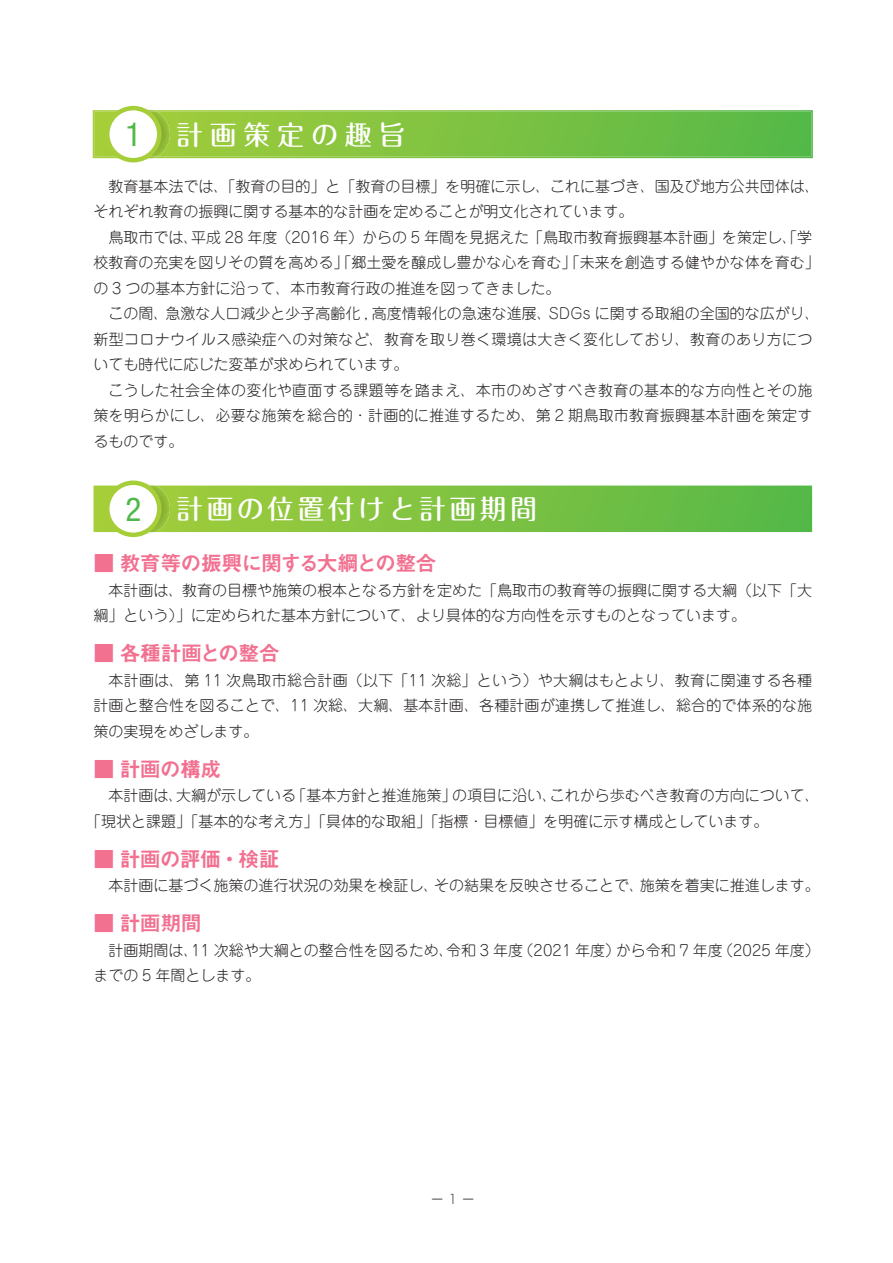
<style>
.page{position:relative;width:893px;height:1263px;background:#fff}
.page>*{position:absolute;margin:0;border:0;box-sizing:border-box;transform-origin:0 0}
.t1{font:condensed 33px "Helvetica Neue LT Std";color:#50b848}
.t2{font:27px "Maru Fo Pro Medium 90 msp RKSJ H";letter-spacing:.125em;color:#fff}
.t3{font:27px "Maru Fo Pro Medium 90 msp RKSJ H";letter-spacing:.25em;color:#fff}
.t4{font:21px "Midashi Go Pro MB31 90 msp RKSJ H";letter-spacing:-.035em;color:#f27191}
.t5{font:15px/25.5px "Jun 101 Pro Light 90 msp RKSJ H";color:#231f20}
.s1{font-family:"Futura";font-weight:300;font-size:13.5px}
</style>
<div class="page">
<svg style="left:93px;top:110px;width:720px;height:48px;background:#7dc244"></svg>
<img style="left:145px;top:108px;width:9px;height:52px">
<img style="left:118px;top:112px;width:52px;height:45px">
<img style="left:146px;top:110px;width:11px;height:48px">
<div style="left:107px;top:108px;width:52px;height:52px;background:#fff;border-radius:50%"></div>
<div style="left:105px;top:106px;width:57px;height:56px;border:4px solid #a6ce39;border-radius:50%"></div>
<svg style="left:93px;top:486px;width:719px;height:46px;background:#7bc241"></svg>
<img style="left:145px;top:483px;width:11px;height:52px">
<img style="left:118px;top:486px;width:52px;height:46px">
<div style="left:107px;top:483px;width:52px;height:52px;background:#fff;border-radius:50%"></div>
<div style="left:105px;top:481px;width:57px;height:56px;border:4px solid #a6ce39;border-radius:50%"></div>
<h2 class="t3" style="left:176px;top:125px;width:231px">計画策定の趣旨</h2>
<p class="t5" style="left:93px;top:175px;width:728px;text-indent:15px">教育基本法では、「教育の目的」と「教育の目標」を明確に示し、これに基づき、国及び地方公共団体は、それぞれ教育の振興に関する基本的な計画を定めることが明文化されています。</p>
<p class="t5" style="left:93px;top:226px;width:728px;text-indent:15px">鳥取市では、平成 28 年度（2016 年）からの 5 年間を見据えた「鳥取市教育振興基本計画」を策定し、「学校教育の充実を図りその質を高める」「郷土愛を醸成し豊かな心を育む」「未来を創造する健やかな体を育む」の 3 つの基本方針に沿って、本市教育行政の推進を図ってきました。</p>
<p class="t5" style="left:93px;top:303px;width:728px;text-indent:15px">この間、急激な人口減少と少子高齢化 , 高度情報化の急速な進展、SDGs に関する取組の全国的な広がり、新型コロナウイルス感染症への対策など、教育を取り巻く環境は大きく変化しており、教育のあり方についても時代に応じた変革が求められています。</p>
<p class="t5" style="left:93px;top:379px;width:720px;text-align:justify;text-indent:15px">こうした社会全体の変化や直面する課題等を踏まえ、本市のめざすべき教育の基本的な方向性とその施策を明らかにし、必要な施策を総合的・計画的に推進するため、第 2 期鳥取市教育振興基本計画を策定するものです。</p>
<h1 class="t1" style="left:125px;top:115px;width:17px">1</h1>
<h2 class="t2" style="left:176px;top:499px;width:363px">計画の位置付けと計画期間</h2>
<h3 class="t4" style="left:93px;top:555px;width:345px">■ 教育等の振興に関する大綱との整合</h3>
<p class="t5" style="left:93px;top:580px;width:720px;text-indent:15px">本計画は、教育の目標や施策の根本となる方針を定めた「鳥取市の教育等の振興に関する大綱（以下「大綱」という）」に定められた基本方針について、より具体的な方向性を示すものとなっています。</p>
<h3 class="t4" style="left:93px;top:645px;width:188px">■ 各種計画との整合</h3>
<p class="t5" style="left:93px;top:670px;width:720px;text-align:justify;text-indent:15px">本計画は、第 11 次鳥取市総合計画（以下「11 次総」という）や大綱はもとより、教育に関連する各種計画と整合性を図ることで、11 次総、大綱、基本計画、各種計画が連携して推進し、総合的で体系的な施策の実現をめざします。</p>
<h3 class="t4" style="left:93px;top:761px;width:129px">■ 計画の構成</h3>
<p class="t5" style="left:86px;top:785px;width:735px;text-indent:23px">本計画は、大綱が示している「基本方針と推進施策」の項目に沿い、これから歩むべき教育の方向について、「現状と課題」「基本的な考え方」「具体的な取組」「指標・目標値」を明確に示す構成としています。</p>
<h3 class="t4" style="left:93px;top:851px;width:188px">■ 計画の評価・検証</h3>
<p class="t5" style="left:108px;top:875px;width:713px">本計画に基づく施策の進行状況の効果を検証し、その結果を反映させることで、施策を着実に推進します。</p>
<h3 class="t4" style="left:93px;top:915px;width:110px">■ 計画期間</h3>
<p class="t5" style="left:93px;top:940px;width:728px;text-indent:15px">計画期間は、11 次総や大綱との整合性を図るため、令和 3 年度（2021 年度）から令和 7 年度（2025 年度）までの 5 年間とします。</p>
<h1 class="t1" style="left:125px;top:490px;width:17px">2</h1>
<p class="t5" style="left:430px;top:1188px;width:47px">－<span class="s1">1</span>－</p>
</div>
